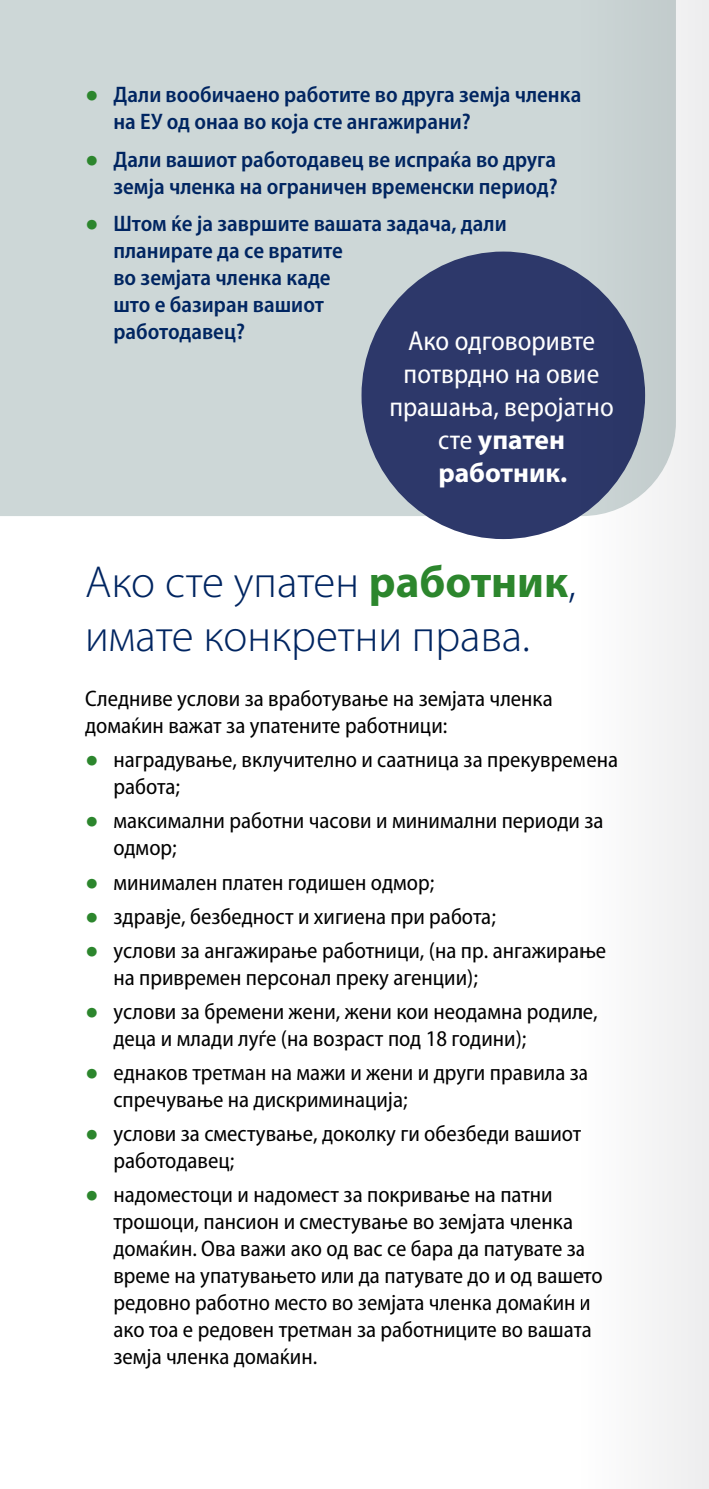
<style>
.page{position:relative;width:709px;height:1489px;background:#fff}
.page>*{position:absolute;margin:0;border:0;box-sizing:border-box;transform-origin:0 0}
.title_1{font:300 45px/54px "Myriad Pro";color:#002561}
.body{font:semi-condensed 27.5px/33px "Myriad Pro";color:#fff;text-align:center}
.body-2{font:semi-condensed 22.5px/27px "Myriad Pro";color:#000}
.t1{font:600 semi-condensed 22.5px/27px "Myriad Pro";color:#002561}
.s1{font-family:"Arial";font-weight:400;font-stretch:normal;color:#2c862d}
.s2{font-weight:700;font-stretch:normal}
.s3{font-weight:700;color:#2c862d}
.s4{font-family:"Arial";font-stretch:normal;color:#2c862d}
</style>
<div class="page">
<div style="left:0;top:0;width:581px;height:516px;background:#cdd7d7"></div>
<div style="left:361px;top:251px;width:284px;height:288px;background:#2d386a;border-radius:50%"></div>
<svg style="left:581px;top:0;width:128px;height:1488px;fill:#f1f1f2"></svg>
<p class="t1" style="left:113px;top:80px;width:469px;text-indent:-28px"><span class="s1">●</span> Дали вообичаено работите во друга земја членка на ЕУ од онаа во која сте ангажирани?</p>
<p class="t1" style="left:85px;top:145px;width:474px;text-align:right"><span class="s1">●</span> Дали вашиот работодавец ве испраќа во друга земја членка на ограничен временски период?</p>
<p class="t1" style="left:113px;top:210px;width:395px;text-indent:-28px"><span class="s1">●</span> Штом ќе ја завршите вашата задача, дали планирате да се вратите<br>во земјата членка каде<br>што е базиран вашиот<br>работодавец?</p>
<p class="body" style="left:389px;top:325px;width:226px">Ако одговоривте потврдно на овие прашања, веројатно сте <span class="s2">упатен работник.</span></p>
<h1 class="title_1" style="left:85px;top:555px;width:492px">Ако сте упатен <span class="s3">работник</span>, имате конкретни права.</h1>
<p class="body-2" style="left:85px;top:685px;width:469px">Следниве услови за вработување на земјата членка домаќин важат за упатените работници:</p>
<p class="body-2" style="left:113px;top:746px;width:506px;text-indent:-28px"><span class="s4">●</span> наградување, вклучително и саатница за прекувремена работа;</p>
<p class="body-2" style="left:113px;top:807px;width:491px;text-indent:-28px"><span class="s4">●</span> максимални работни часови и минимални периоди за одмор;</p>
<p class="body-2" style="left:85px;top:869px;width:351px"><span class="s4">●</span> минимален платен годишен одмор;</p>
<p class="body-2" style="left:85px;top:903px;width:412px"><span class="s4">●</span> здравје, безбедност и хигиена при работа;</p>
<p class="body-2" style="left:113px;top:937px;width:494px;text-indent:-28px"><span class="s4">●</span> услови за ангажирање работници, (на пр. ангажирање на привремен персонал преку агенции);</p>
<p class="body-2" style="left:113px;top:998px;width:486px;text-indent:-28px"><span class="s4">●</span> услови за бремени жени, жени кои неодамна родиле, деца и млади луѓе (на возраст под 18 години);</p>
<p class="body-2" style="left:113px;top:1059px;width:477px;text-indent:-28px"><span class="s4">●</span> еднаков третман на мажи и жени и други правила за спречување на дискриминација;</p>
<p class="body-2" style="left:113px;top:1120px;width:469px;text-indent:-28px"><span class="s4">●</span> услови за сместување, доколку ги обезбеди вашиот работодавец;</p>
<p class="body-2" style="left:113px;top:1181px;width:491px;text-indent:-28px"><span class="s4">●</span> надоместоци и надомест за покривање на патни трошоци, пансион и сместување во земјата членка домаќин. Ова важи ако од вас се бара да патувате за време на упатувањето или да патувате до и од вашето редовно работно место во земјата членка домаќин и ако тоа е редовен третман за работниците во вашата земја членка домаќин.</p>
</div>
